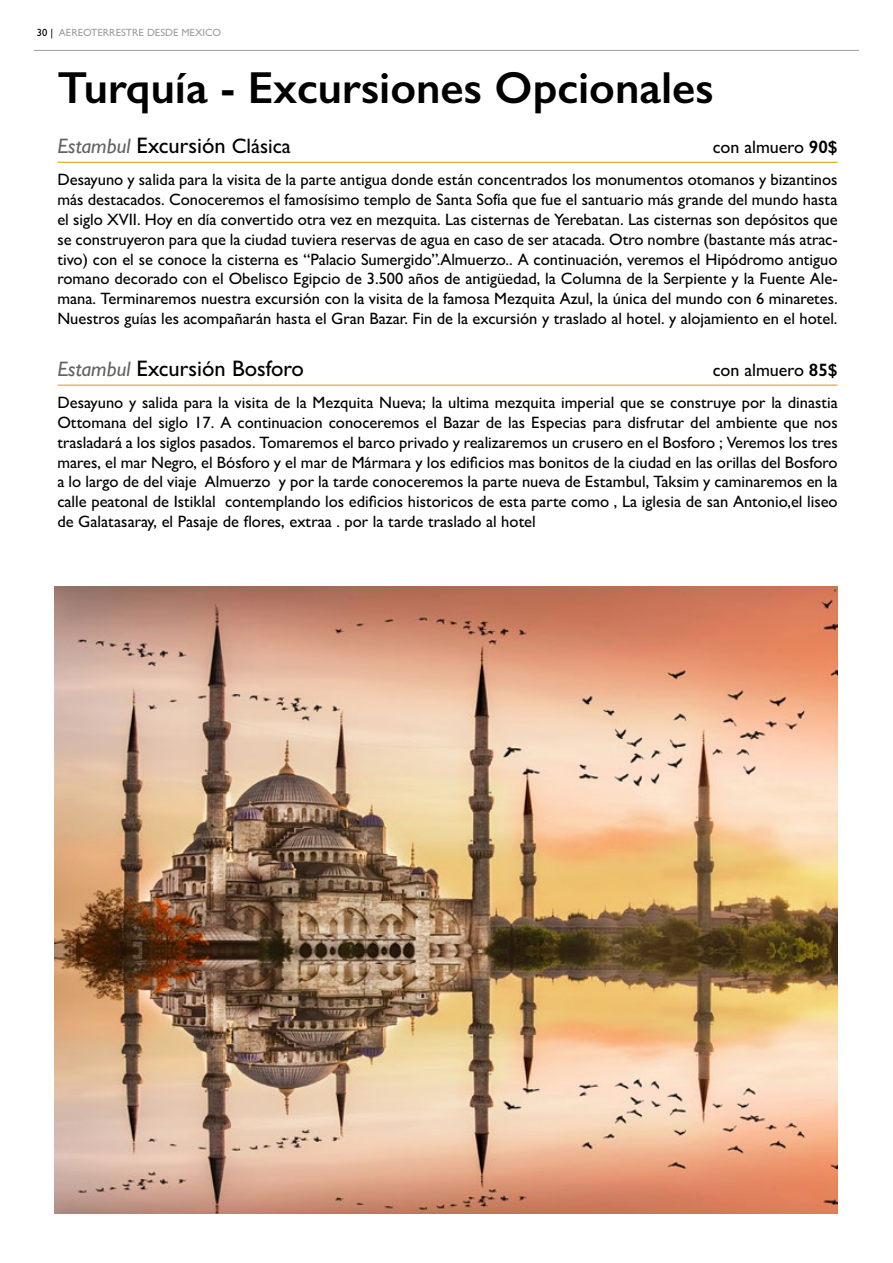
<style>
.page{position:relative;width:893px;height:1263px;background:#fff}
.page>*{position:absolute;margin:0;border:0;box-sizing:border-box;transform-origin:0 0}
.t1{font:600 45px "Gill Sans";color:#000}
.t2{font:500 22.5px "Gill Sans";color:#000}
.t3{font:500 18px "Gill Sans";color:#000}
.t4{font:500 16.5px/19.8px "Gill Sans";color:#000;text-align:justify}
.t5{font:500 10.5px "Gill Sans";color:#9d9d9c}
.s1{color:#000}
.s2{font-style:italic;font-size:21px;color:#646363}
.s3{font-size:21px}
.s4{font-weight:600}
</style>
<div class="page">
<img style="left:54px;top:586px;width:783px;height:627px">
<hr style="left:57px;top:162px;width:781px;height:1px;background:#ec910d">
<hr style="left:57px;top:385px;width:781px;height:1px;background:#ec910d">
<hr style="left:34px;top:50px;width:825px;height:1px;background:#9d9d9c">
<p class="t5" style="left:37px;top:26px;width:186px"><span class="s1">30 |</span> AEREOTERRESTRE DESDE MEXICO</p>
<h1 class="t1" style="left:57px;top:60px;width:658px">Turquía - Excursiones Opcionales</h1>
<h2 class="t2" style="left:57px;top:132px;width:235px"><span class="s2">Estambul</span> Excursión <span class="s3">Clásica</span></h2>
<p class="t3" style="left:713px;top:137px;width:126px">con almuero <span class="s4">90$</span></p>
<p class="t4" style="left:57px;top:170px;width:782px">Desayuno y salida para la visita de la parte antigua donde están concentrados los monumentos otomanos y bizantinos más destacados. Conoceremos el famosísimo templo de Santa Sofía que fue el santuario más grande del mundo hasta el siglo XVII. Hoy en día convertido otra vez en mezquita. Las cisternas de Yerebatan. Las cisternas son depósitos que se construyeron para que la ciudad tuviera reservas de agua en caso de ser atacada. Otro nombre (bastante más atrac&shy;tivo) con el se conoce la cisterna es “Palacio Sumergido”.Almuerzo.. A continuación, veremos el Hipódromo antiguo romano decorado con el Obelisco Egipcio de 3.500 años de antigüedad, la Columna de la Serpiente y la Fuente Ale&shy;mana. Terminaremos nuestra excursión con la visita de la famosa Mezquita Azul, la única del mundo con 6 minaretes.<br>Nuestros guías les acompañarán hasta el Gran Bazar. Fin de la excursión y traslado al hotel. y alojamiento en el hotel.</p>
<h2 class="t2" style="left:57px;top:355px;width:248px"><span class="s2">Estambul</span> Excursión Bosforo</h2>
<p class="t3" style="left:713px;top:359px;width:126px">con almuero <span class="s4">85$</span></p>
<p class="t4" style="left:57px;top:392px;width:782px">Desayuno y salida para la visita de la Mezquita Nueva; la ultima mezquita imperial que se construye por la dinastia Ottomana del siglo 17. A continuacion conoceremos el Bazar de las Especias para disfrutar del ambiente que nos trasladará a los siglos pasados. Tomaremos el barco privado y realizaremos un crusero en el Bosforo ; Veremos los tres mares, el mar Negro, el Bósforo y el mar de Mármara y los edificios mas bonitos de la ciudad en las orillas del Bosforo a lo largo de del viaje Almuerzo y por la tarde conoceremos la parte nueva de Estambul, Taksim y caminaremos en la calle peatonal de Istiklal contemplando los edificios historicos de esta parte como , La iglesia de san Antonio,el liseo de Galatasaray, el Pasaje de flores, extraa . por la tarde traslado al hotel</p>
</div>
